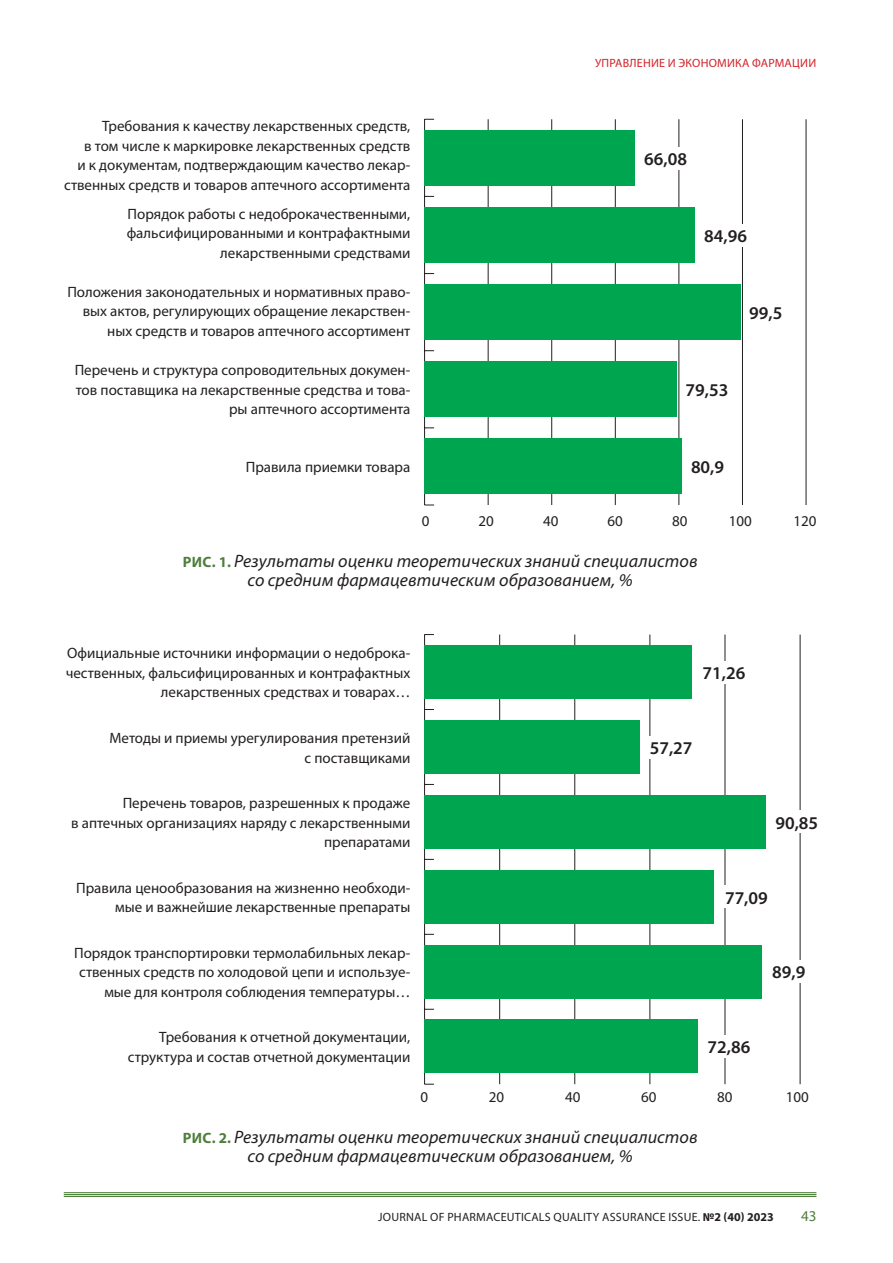
<style>
.page{position:relative;width:893px;height:1263px;background:#fff}
.page>*{position:absolute;margin:0;border:0;box-sizing:border-box;transform-origin:0 0}
.ris-podp{font:italic 18px/19.5px "Myriad Pro";letter-spacing:.005em;color:#231f20;text-align:center}
.info{font:600 18px "Myriad Pro";color:#231f20}
.info-2{font:15px/19.5px "Myriad Pro";color:#231f20;text-align:right}
.t1{font:15px "Myriad Pro";color:#4f7e3d}
.t2{font:12px "Myriad Pro";letter-spacing:.02em;color:#231f20}
.t3{font:12px "Myriad Pro";letter-spacing:.02em;color:#d1232a}
.s1{font-weight:700;font-style:normal;font-size:15px;color:#4f7e3d}
.s2{font-weight:700}
</style>
<div class="page">
<hr style="left:64px;top:1192px;width:752px;height:1px;background:#4f7e3d">
<hr style="left:64px;top:1194px;width:752px;height:1px;background:#4f7e3d">
<hr style="left:64px;top:1196px;width:752px;height:1px;background:#4f7e3d">
<hr style="left:424px;top:634px;width:1px;height:450px;background:#231f20">
<hr style="left:499px;top:634px;width:1px;height:450px;background:#231f20">
<hr style="left:574px;top:634px;width:1px;height:450px;background:#231f20">
<hr style="left:650px;top:634px;width:1px;height:450px;background:#231f20">
<hr style="left:725px;top:634px;width:1px;height:450px;background:#231f20">
<hr style="left:800px;top:634px;width:1px;height:450px;background:#231f20">
<div style="left:424px;top:645px;width:268px;height:54px;background:#00a54f"></div>
<div style="left:424px;top:720px;width:216px;height:54px;background:#00a54f"></div>
<div style="left:424px;top:795px;width:342px;height:54px;background:#00a54f"></div>
<div style="left:424px;top:870px;width:290px;height:54px;background:#00a54f"></div>
<div style="left:424px;top:945px;width:338px;height:53px;background:#00a54f"></div>
<div style="left:424px;top:1019px;width:274px;height:54px;background:#00a54f"></div>
<hr style="left:424px;top:119px;width:1px;height:386px;background:#231f20">
<hr style="left:488px;top:119px;width:1px;height:386px;background:#231f20">
<hr style="left:551px;top:119px;width:1px;height:386px;background:#231f20">
<hr style="left:615px;top:119px;width:1px;height:386px;background:#231f20">
<hr style="left:679px;top:119px;width:1px;height:386px;background:#231f20">
<hr style="left:742px;top:119px;width:1px;height:386px;background:#231f20">
<hr style="left:806px;top:119px;width:1px;height:386px;background:#231f20">
<div style="left:424px;top:130px;width:211px;height:56px;background:#00a54f"></div>
<div style="left:424px;top:207px;width:271px;height:56px;background:#00a54f"></div>
<div style="left:424px;top:284px;width:317px;height:56px;background:#00a54f"></div>
<div style="left:424px;top:361px;width:253px;height:56px;background:#00a54f"></div>
<div style="left:424px;top:438px;width:258px;height:56px;background:#00a54f"></div>
<div style="left:636px;top:147px;width:67px;height:22px;background:#fff"></div>
<div style="left:694px;top:661px;width:67px;height:22px;background:#fff"></div>
<div style="left:696px;top:224px;width:67px;height:22px;background:#fff"></div>
<div style="left:641px;top:736px;width:67px;height:22px;background:#fff"></div>
<div style="left:767px;top:811px;width:57px;height:22px;background:#fff"></div>
<div style="left:716px;top:886px;width:58px;height:22px;background:#fff"></div>
<div style="left:764px;top:960px;width:55px;height:23px;background:#fff"></div>
<div style="left:699px;top:1035px;width:55px;height:22px;background:#fff"></div>
<p class="t3" style="left:595px;top:56px;width:223px">УПРАВЛЕНИЕ И ЭКОНОМИКА ФАРМАЦИИ</p>
<p class="info-2" style="left:64px;top:116px;width:348px">Требования к качеству лекарственных средств,<br>в том числе к маркировке лекарственных средств<br>и к документам, подтверждающим качество лекар&shy;ственных средств и товаров аптечного ассортимента</p>
<p class="info-2" style="left:127px;top:204px;width:285px">Порядок работы с недоброкачественными, фальсифицированными и контрафактными лекарственными средствами</p>
<p class="info-2" style="left:67px;top:282px;width:344px">Положения законодательных и нормативных право&shy;вых актов, регулирующих обращение лекарствен&shy;ных средств и товаров аптечного ассортимент</p>
<p class="info-2" style="left:75px;top:360px;width:337px">Перечень и структура сопроводительных докумен&shy;тов поставщика на лекарственные средства и това&shy;ры аптечного ассортимента</p>
<p class="info" style="left:644px;top:149px;width:44px">66,08</p>
<p class="info" style="left:704px;top:226px;width:44px">84,96</p>
<p class="info" style="left:749px;top:303px;width:35px">99,5</p>
<p class="info" style="left:685px;top:380px;width:44px">79,53</p>
<p class="info-2" style="left:246px;top:457px;width:166px">Правила приемки товара</p>
<p class="info" style="left:691px;top:457px;width:35px">80,9</p>
<p class="info-2" style="left:422px;top:511px;width:9px">0</p>
<p class="info-2" style="left:478px;top:511px;width:17px">20</p>
<p class="info-2" style="left:543px;top:511px;width:17px">40</p>
<p class="info-2" style="left:607px;top:511px;width:17px">60</p>
<p class="info-2" style="left:672px;top:511px;width:17px">80</p>
<p class="info-2" style="left:729px;top:511px;width:25px">100</p>
<p class="info-2" style="left:793px;top:511px;width:25px">120</p>
<p class="ris-podp" style="left:183px;top:551px;width:516px"><span class="s1">РИС. 1.</span> Результаты оценки теоретических знаний специалистов со средним фармацевтическим образованием, %</p>
<p class="info-2" style="left:66px;top:643px;width:346px">Официальные источники информации о недоброка&shy;чественных, фальсифицированных и контрафактных лекарственных средствах и товарах…</p>
<p class="info-2" style="left:110px;top:728px;width:302px">Методы и приемы урегулирования претензий с поставщиками</p>
<p class="info" style="left:702px;top:663px;width:44px">71,26</p>
<p class="info" style="left:650px;top:738px;width:44px">57,27</p>
<p class="info-2" style="left:71px;top:793px;width:341px">Перечень товаров, разрешенных к продаже<br>в аптечных организациях наряду с лекарственными препаратами</p>
<p class="info" style="left:775px;top:813px;width:44px">90,85</p>
<p class="info-2" style="left:76px;top:878px;width:336px">Правила ценообразования на жизненно необходи&shy;мые и важнейшие лекарственные препараты</p>
<p class="info-2" style="left:74px;top:943px;width:338px">Порядок транспортировки термолабильных лекар&shy;ственных средств по холодовой цепи и используе&shy;мые для контроля соблюдения температуры…</p>
<p class="info-2" style="left:128px;top:1027px;width:284px">Требования к отчетной документации, структура и состав отчетной документации</p>
<p class="info" style="left:725px;top:887px;width:44px">77,09</p>
<p class="info" style="left:772px;top:962px;width:35px">89,9</p>
<p class="info" style="left:708px;top:1037px;width:44px">72,86</p>
<p class="info-2" style="left:420px;top:1087px;width:9px">0</p>
<p class="info-2" style="left:489px;top:1087px;width:17px">20</p>
<p class="info-2" style="left:565px;top:1087px;width:17px">40</p>
<p class="info-2" style="left:641px;top:1087px;width:17px">60</p>
<p class="info-2" style="left:717px;top:1087px;width:17px">80</p>
<p class="info-2" style="left:786px;top:1087px;width:25px">100</p>
<p class="ris-podp" style="left:183px;top:1127px;width:516px"><span class="s1">РИС. 2.</span> Результаты оценки теоретических знаний специалистов со средним фармацевтическим образованием, %</p>
<p class="t2" style="left:378px;top:1209px;width:397px">JOURNAL OF PHARMACEUTICALS QUALITY ASSURANCE ISSUE. <span class="s2">№2 (40) 2023</span></p>
<p class="t1" style="left:801px;top:1207px;width:17px">43</p>
</div>
